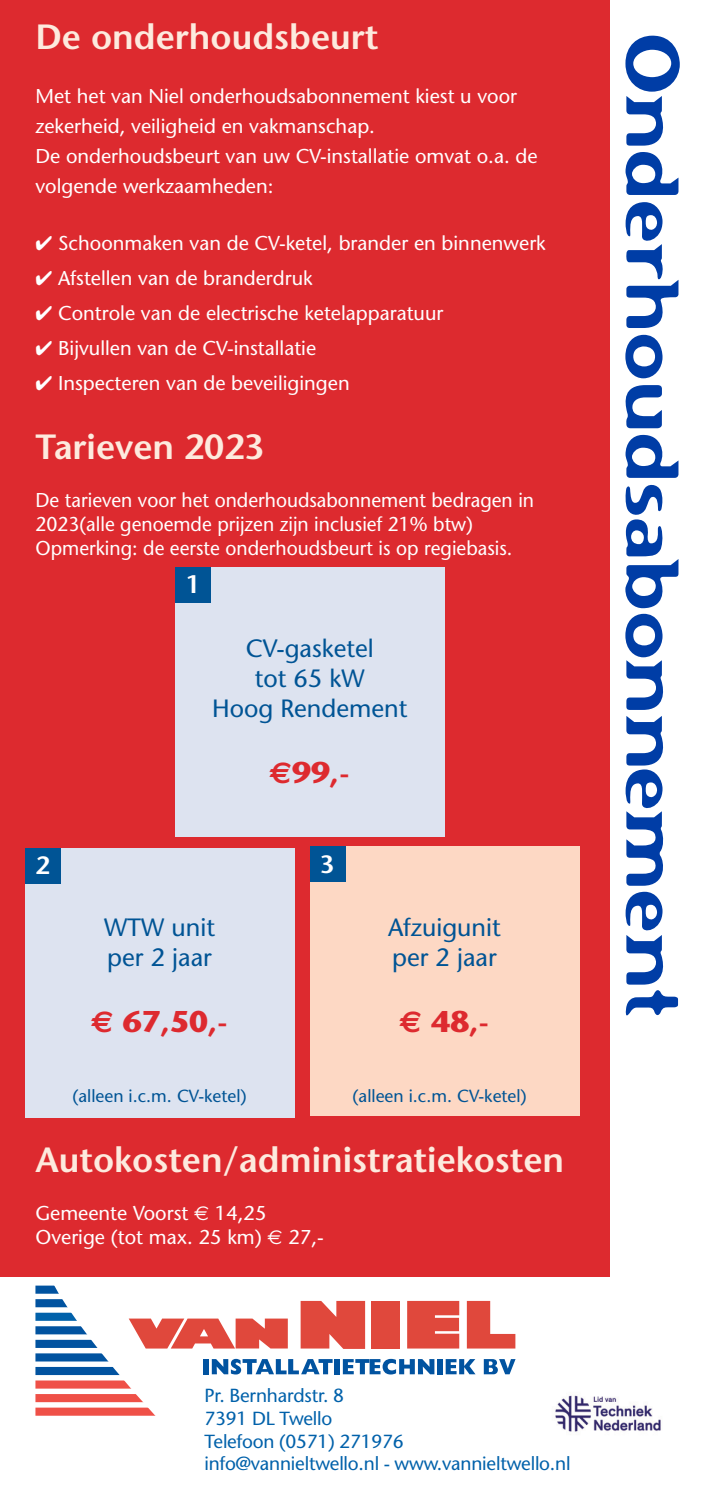
<style>
.page{position:relative;width:702px;height:1489px;background:#fff}
.page>*{position:absolute;margin:0;border:0;box-sizing:border-box;transform-origin:0 0}
.t1{font:72.5px "Flexure";color:#003da6}
.t2{font:600 35px "Stone Sans";color:#fdeade}
.t3{font:700 30px "Stone Sans";color:#dd2a2f}
.t4{font:25px "Stone Sans";color:#005495}
.t5{font:600 25px "Stone Sans";color:#fff}
.t6{font:20px/30px "Stone Sans";color:#fff}
.t7{font:20px/24px "Stone Sans";color:#fff;scale:.96 1}
.Normaal{font:19px "Stone Sans";letter-spacing:-.01em;color:#0161aa}
.t8{font:17.5px "Stone Sans";color:#005495}
.s1{font-family:"Euro Sans"}
</style>
<div class="page">
<div style="left:0;top:0;width:609px;height:1276px;background:#dd2a2f"></div>
<div style="left:175px;top:567px;width:269px;height:269px;background:#dde3f0"></div>
<svg style="left:609px;top:0;width:1px;height:1276px"></svg>
<div style="left:25px;top:848px;width:269px;height:269px;background:#dde3f0"></div>
<div style="left:310px;top:846px;width:269px;height:270px;background:#fdd8c4"></div>
<div style="left:175px;top:567px;width:35px;height:35px;background:#005495"></div>
<div style="left:310px;top:846px;width:35px;height:36px;background:#005495"></div>
<div style="left:25px;top:848px;width:35px;height:36px;background:#005495"></div>
<svg style="left:129px;top:1318px;width:159px;height:30px"></svg>
<svg style="left:300px;top:1300px;width:65px;height:48px;background:#e2594e"></svg>
<div style="left:371px;top:1300px;width:29px;height:48px;background:#e0483c"></div>
<svg style="left:407px;top:1300px;width:52px;height:48px;background:#e25549"></svg>
<svg style="left:467px;top:1300px;width:48px;height:48px"></svg>
<svg style="left:35px;top:1285px;width:24px;height:8px"></svg>
<svg style="left:35px;top:1299px;width:33px;height:8px"></svg>
<svg style="left:35px;top:1312px;width:172px;height:8px"></svg>
<svg style="left:35px;top:1326px;width:172px;height:8px"></svg>
<svg style="left:35px;top:1339px;width:172px;height:8px"></svg>
<svg style="left:35px;top:1353px;width:73px;height:8px"></svg>
<svg style="left:35px;top:1366px;width:84px;height:8px"></svg>
<svg style="left:35px;top:1380px;width:96px;height:8px"></svg>
<svg style="left:35px;top:1394px;width:107px;height:7px"></svg>
<svg style="left:35px;top:1407px;width:120px;height:8px"></svg>
<div style="left:203px;top:1358px;width:6px;height:16px;background:#0153a0"></div>
<svg style="left:212px;top:1358px;width:120px;height:16px"></svg>
<div style="left:335px;top:1358px;width:5px;height:16px;background:#0153a0"></div>
<svg style="left:343px;top:1358px;width:91px;height:16px"></svg>
<div style="left:437px;top:1358px;width:5px;height:16px;background:#0153a0"></div>
<svg style="left:445px;top:1359px;width:30px;height:15px"></svg>
<svg style="left:484px;top:1359px;width:31px;height:15px"></svg>
<img style="left:555px;top:1395px;width:106px;height:38px">
<p class="t2" style="left:35px;top:16px;width:344px">De onderhoudsbeurt</p>
<p class="t6" style="left:35px;top:81px;width:483px">Met het van Niel onderhoudsabonnement kiest u voor zekerheid, veiligheid en vakmanschap.</p>
<p class="t6" style="left:35px;top:141px;width:503px">De onderhoudsbeurt van uw CV-installatie omvat o.a. de volgende werkzaamheden:</p>
<p class="t6" style="left:35px;top:228px;width:512px">✔ Schoonmaken van de CV-ketel, brander en binnenwerk</p>
<p class="t6" style="left:35px;top:263px;width:279px">✔ Afstellen van de branderdruk</p>
<p class="t6" style="left:35px;top:298px;width:409px">✔ Controle van de electrische ketelapparatuur</p>
<p class="t6" style="left:35px;top:333px;width:282px">✔ Bijvullen van de CV-installatie</p>
<p class="t6" style="left:35px;top:368px;width:316px">✔ Inspecteren van de beveiligingen</p>
<p class="t2" style="left:35px;top:425px;width:231px">Tarieven 2023</p>
<p class="t7" style="left:35px;top:488px;width:521px">De tarieven voor het onderhoudsabonnement bedragen in<br>2023(alle genoemde prijzen zijn inclusief 21% btw)</p>
<p class="t7" style="left:35px;top:536px;width:498px">Opmerking: de eerste onderhoudsbeurt is op regiebasis.</p>
<p class="t5" style="left:185px;top:569px;width:16px">1</p>
<p class="t4" style="left:246px;top:633px;width:129px">CV-gasketel</p>
<p class="t4" style="left:255px;top:663px;width:111px">tot 65 kW</p>
<p class="t4" style="left:212px;top:693px;width:197px">Hoog Rendement</p>
<p class="t3" style="left:269px;top:754px;width:82px"><span class="s1">E</span>99,-</p>
<p class="t5" style="left:35px;top:850px;width:16px">2</p>
<p class="t5" style="left:320px;top:848px;width:16px">3</p>
<p class="t4" style="left:104px;top:912px;width:112px">WTW unit</p>
<p class="t4" style="left:107px;top:942px;width:106px">per 2 jaar</p>
<p class="t3" style="left:91px;top:1004px;width:138px"><span class="s1">E</span> 67,50,-</p>
<p class="t4" style="left:388px;top:912px;width:114px">Afzuigunit</p>
<p class="t4" style="left:392px;top:942px;width:106px">per 2 jaar</p>
<p class="t3" style="left:399px;top:1004px;width:91px"><span class="s1">E</span> 48,-</p>
<p class="t8" style="left:72px;top:1085px;width:176px">(alleen i.c.m. CV-ketel)</p>
<p class="t8" style="left:352px;top:1085px;width:176px">(alleen i.c.m. CV-ketel)</p>
<p class="t2" style="left:35px;top:1138px;width:530px">Autokosten/administratiekosten</p>
<p class="t6" style="left:35px;top:1197px;width:233px">Gemeente Voorst <span class="s1">e</span> 14,25</p>
<p class="t6" style="left:35px;top:1221px;width:290px">Overige (tot max. 25 km) <span class="s1">e</span> 27,-</p>
<p class="t1" style="left:696px;top:33px;width:987px;rotate:90deg">Onderhoudsabonnement</p>
<p class="Normaal" style="left:204px;top:1383px;width:141px">Pr. Bernhardstr. 8</p>
<p class="Normaal" style="left:204px;top:1406px;width:129px">7391 DL Twello</p>
<p class="Normaal" style="left:204px;top:1429px;width:201px">Telefoon (0571) 271976</p>
<p class="Normaal" style="left:204px;top:1452px;width:367px">info@vannieltwello.nl - www.vannieltwello.nl</p>
</div>
